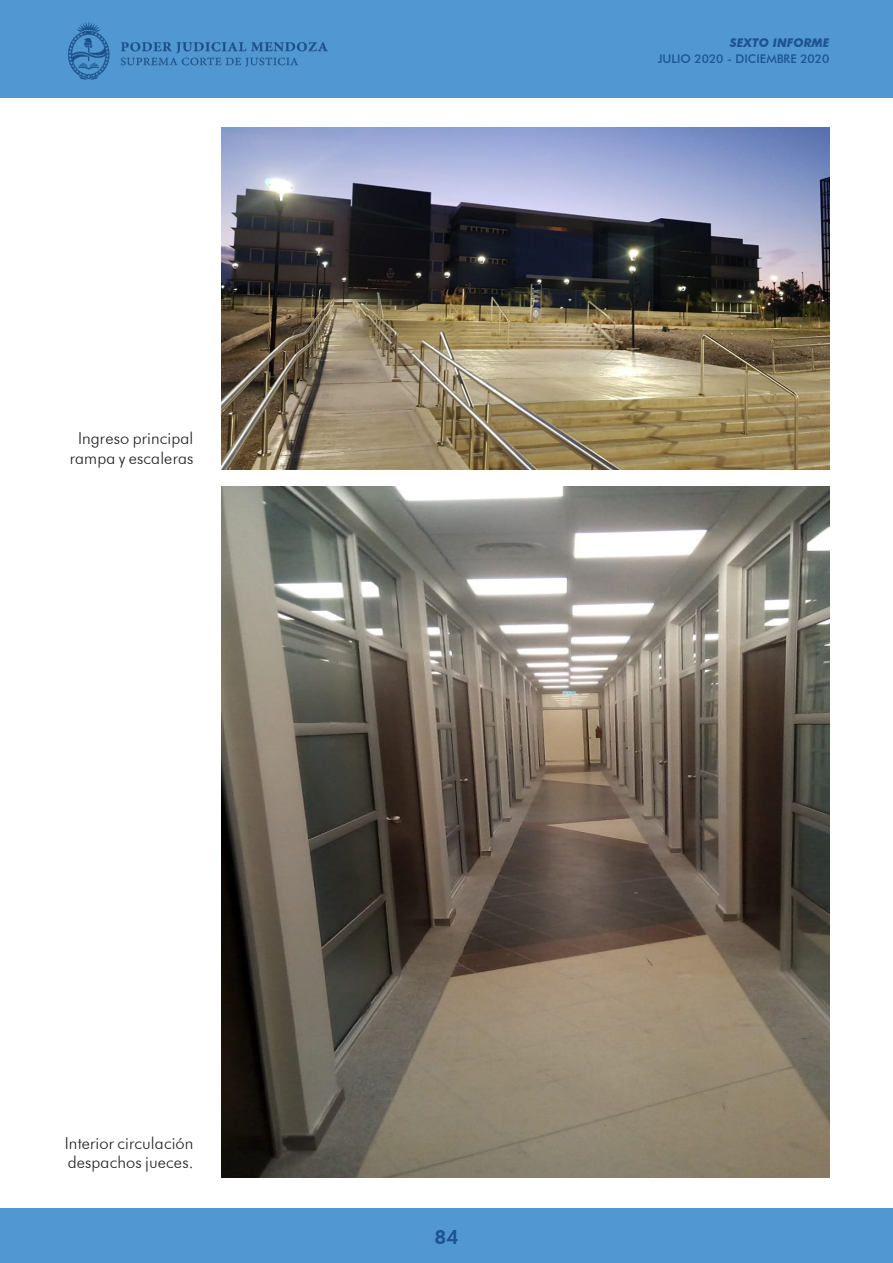
<style>
.page{position:relative;width:893px;height:1263px;background:#fff}
.page>*{position:absolute;margin:0;border:0;box-sizing:border-box;transform-origin:0 0}
.t1{font:800 19.5px "Futura BT";color:#1d5391}
.PIE_DESCRIPTIVO{font:300 16.5px/19.8px "Futura BT";letter-spacing:.01em;color:#231f20;text-align:center}
.t2{font:500 12px "Futura BT";color:#1d5391}
.t3{font:italic 700 12px "Futura BT";color:#1d5391}
</style>
<div class="page">
<div style="left:0;top:0;width:893px;height:98px;background:#5198d2"></div>
<div style="left:0;top:1208px;width:893px;height:55px;background:#5198d2"></div>
<img style="left:68px;top:22px;width:260px;height:58px">
<img style="left:221px;top:128px;width:608px;height:341px">
<img style="left:221px;top:486px;width:608px;height:692px">
<hr style="left:892px;top:0;width:1px;height:1263px;background:#5198d2">
<p class="PIE_DESCRIPTIVO" style="left:70px;top:428px;width:125px">Ingreso principal rampa y escaleras</p>
<p class="t3" style="left:730px;top:35px;width:101px">SEXTO INFORME</p>
<p class="t2" style="left:658px;top:52px;width:173px">JULIO 2020 - DICIEMBRE 2020</p>
<p class="PIE_DESCRIPTIVO" style="left:65px;top:1133px;width:130px;text-align:left">Interior circulación despachos jueces.</p>
<p class="t1" style="left:435px;top:1225px;width:25px">84</p>
</div>
